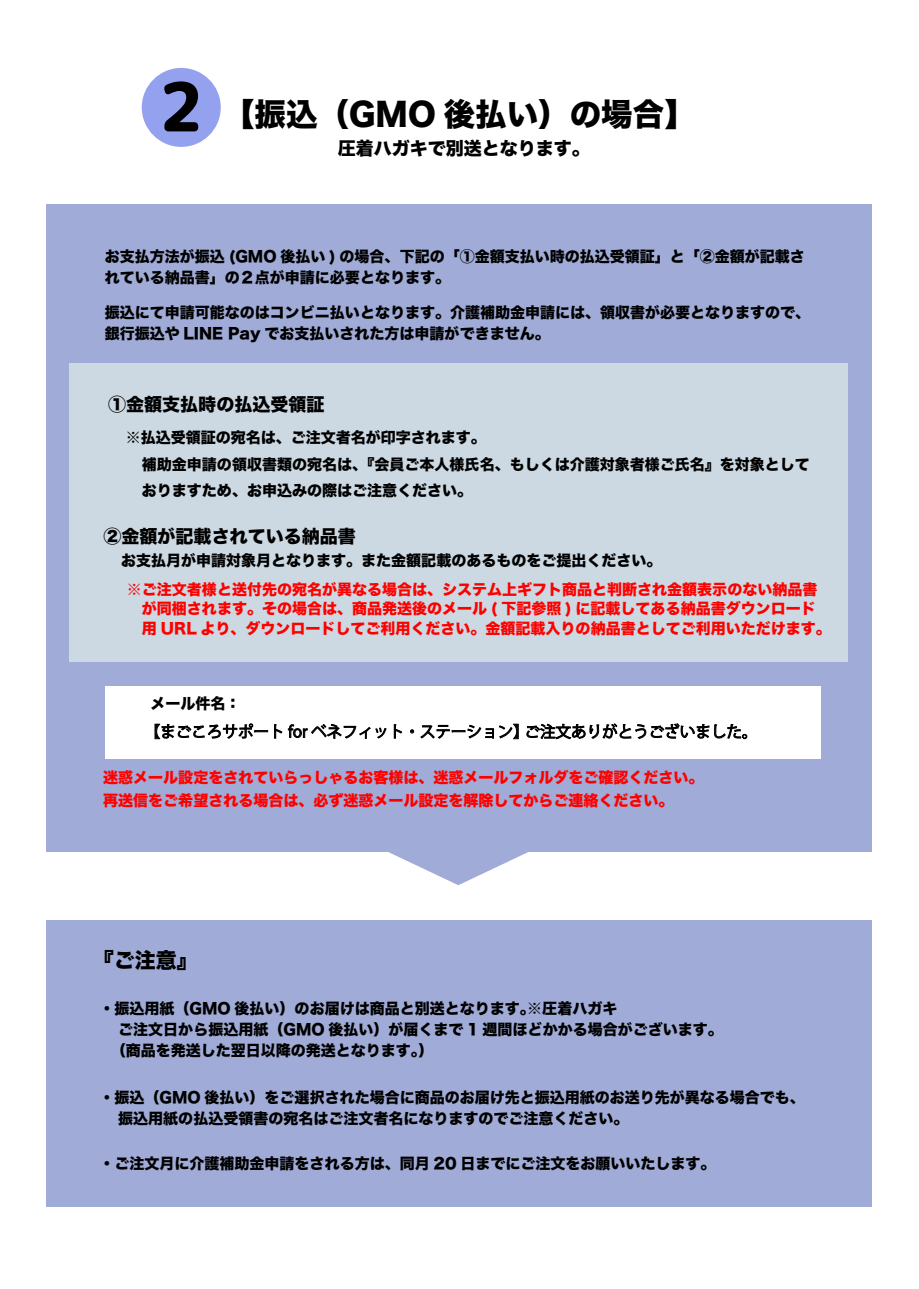
<style>
.page{position:relative;width:919px;height:1289px;background:#fff}
.page>*{position:absolute;margin:0;border:0;box-sizing:border-box;transform-origin:0 0}
.t1{font:67.5px "rounded mplus 1 p heavy";color:#000}
.t2{font:31.5px "Hira Kaku Std W8";color:#000}
.t3{font:21px "Hira Kaku Std W8";color:#000}
.t4{font:18px "Hira Kaku Std W8";color:#000}
.t5{font:15.6px "Koz Go Pr 6 N";color:#000}
.t6{font:15px/21px "Hira Kaku Std W8";color:#000}
.t7{font:15px/19.5px "Hira Kaku Std W8";color:#f00}
</style>
<div class="page">
<div style="left:46px;top:204px;width:825px;height:647px;background:#a0acd7"></div>
<div style="left:105px;top:686px;width:716px;height:72px;background:#fff"></div>
<svg style="left:154px;top:723px;width:114px;height:16px"></svg>
<svg style="left:274px;top:723px;width:113px;height:16px"></svg>
<svg style="left:393px;top:724px;width:9px;height:15px"></svg>
<svg style="left:410px;top:723px;width:109px;height:16px"></svg>
<svg style="left:526px;top:723px;width:221px;height:16px"></svg>
<div style="left:46px;top:919px;width:825px;height:287px;background:#a0acd7"></div>
<div style="left:69px;top:363px;width:779px;height:298px;background:#ccd9e2"></div>
<svg style="left:365px;top:851px;width:186px;height:34px"></svg>
<div style="left:142px;top:68px;width:79px;height:79px;background:#94a1ef;border-radius:50%"></div>
<h1 class="t1" style="left:159px;top:59px;width:45px">2</h1>
<h2 class="t2" style="left:223px;top:97px;width:474px">【振込（GMO 後払い）の場合】</h2>
<p class="t4" style="left:338px;top:138px;width:254px">圧着ハガキで別送となります。</p>
<p class="t6" style="left:105px;top:246px;width:701px">お支払方法が振込 (GMO 後払い ) の場合、下記の「①金額支払い時の払込受領証」と「②金額が記載されている納品書」の２点が申請に必要となります。</p>
<p class="t6" style="left:105px;top:302px;width:706px">振込にて申請可能なのはコンビニ払いとなります。介護補助金申請には、領収書が必要となりますので、銀行振込や LINE Pay でお支払いされた方は申請ができません。</p>
<p class="t4" style="left:108px;top:394px;width:218px">①金額支払時の払込受領証</p>
<p class="t6" style="left:126px;top:424px;width:685px;line-height:27.2px">※払込受領証の宛名は、ご注文者名が印字されます。<br>　補助金申請の領収書類の宛名は、『会員ご本人様氏名、もしくは介護対象者様ご氏名』を対象として</p>
<p class="t6" style="left:127px;top:480px;width:346px">　おりますため、お申込みの際はご注意ください。</p>
<p class="t4" style="left:104px;top:526px;width:253px">②金額が記載されている納品書</p>
<p class="t6" style="left:121px;top:550px;width:542px">お支払月が申請対象月となります。また金額記載のあるものをご提出ください。</p>
<p class="t7" style="left:127px;top:580px;width:705px">※ご注文者様と送付先の宛名が異なる場合は、システム上ギフト商品と判断され金額表示のない納品書　が同梱されます。その場合は、商品発送後のメール ( 下記参照 ) に記載してある納品書ダウンロード　用 URL より、ダウンロードしてご利用ください。金額記載入りの納品書としてご利用いただけます。</p>
<p class="t6" style="left:150px;top:693px;width:91px">メール件名：</p>
<p class="t5" style="left:145px;top:723px;width:614px">【まごころサポート for ベネフィット・ステーション】ご注文ありがとうございました。</p>
<p class="t7" style="left:103px;top:765px;width:601px;line-height:23.9px">迷惑メール設定をされていらっしゃるお客様は、迷惑メールフォルダをご確認ください。再送信をご希望される場合は、必ず迷惑メール設定を解除してからご連絡ください。</p>
<h3 class="t3" style="left:93px;top:948px;width:106px">『ご注意』</h3>
<p class="t6" style="left:99px;top:998px;width:624px">・振込用紙（GMO 後払い）のお届けは商品と別送となります。※圧着ハガキ<br>　ご注文日から振込用紙（GMO 後払い）が届くまで 1 週間ほどかかる場合がございます。　（商品を発送した翌日以降の発送となります。）</p>
<p class="t6" style="left:99px;top:1087px;width:707px">・振込（GMO 後払い）をご選択された場合に商品のお届け先と振込用紙のお送り先が異なる場合でも、　振込用紙の払込受領書の宛名はご注文者名になりますのでご注意ください。</p>
<p class="t6" style="left:99px;top:1152px;width:617px">・ご注文月に介護補助金申請をされる方は、同月 20 日までにご注文をお願いいたします。</p>
</div>
